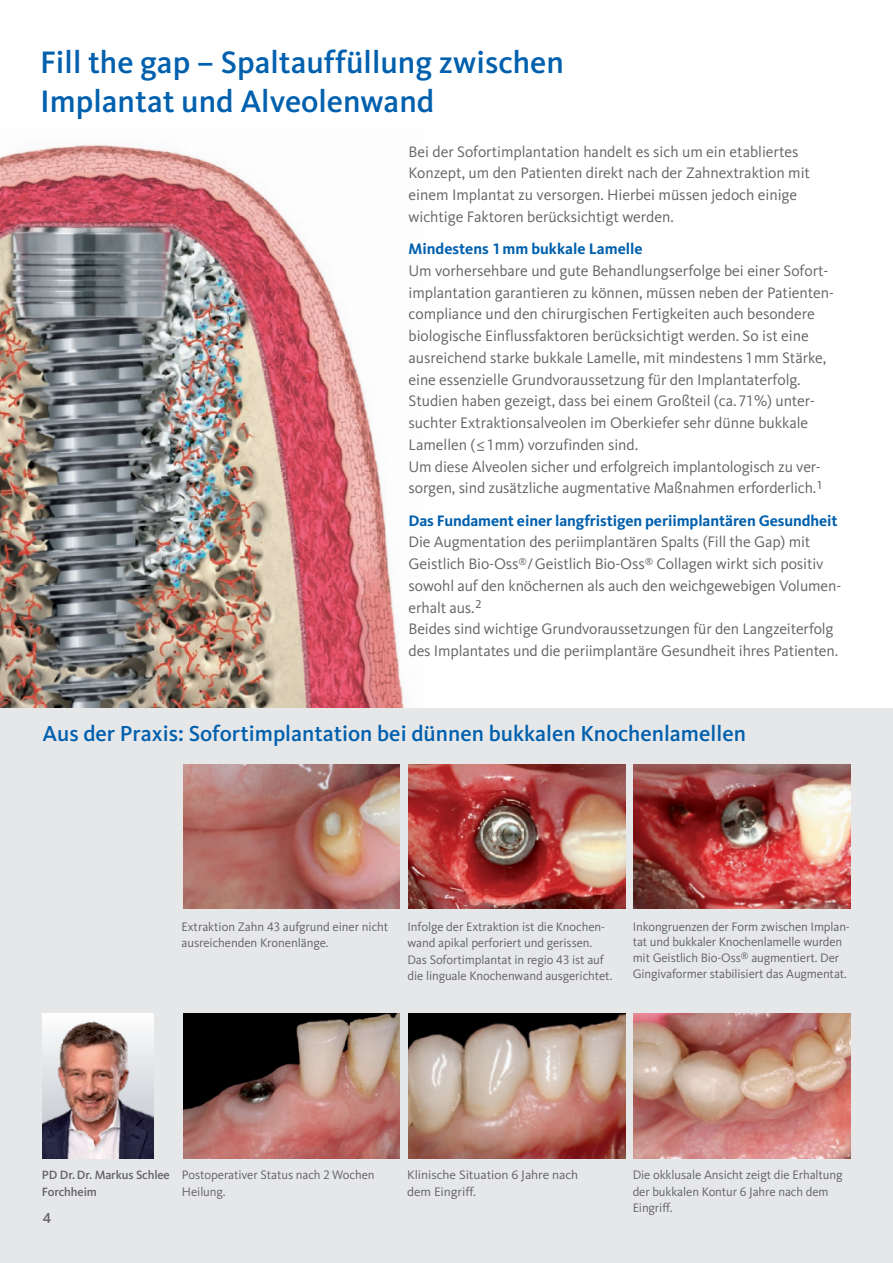
<style>
.page{position:relative;width:893px;height:1263px;background:#fff}
.page>*{position:absolute;margin:0;border:0;box-sizing:border-box;transform-origin:0 0}
.t1{font:500 32.1px/39px "Kievit Pro";color:#0160ae}
.t2{font:500 22.5px "Kievit Pro";color:#0160ae}
.t3{font:15.75px/21.8px "Kievit OT";letter-spacing:-.005em;color:#636366}
.t4{font:700 15.75px "Kievit Pro";letter-spacing:-.005em;color:#0160ae}
.t5{font:500 15px "Kievit OT";color:#636366}
.t6{font:12.75px/16.5px "Kievit Pro";letter-spacing:-.01em;color:#636366}
.t7{font:12.75px/16.5px "Kievit Pro";letter-spacing:-.01em;color:#636366;scale:1.05 1}
.t8{font:500 12.45px/16.5px "Kievit Pro";letter-spacing:-.01em;color:#636366}
.s1{font-family:"Meta Plus Normal"}
</style>
<div class="page">
<img style="left:0;top:144px;width:404px;height:564px">
<div style="left:0;top:708px;width:893px;height:555px;background:#e6e7e9"></div>
<img style="left:183px;top:764px;width:217px;height:145px">
<img style="left:408px;top:764px;width:217px;height:145px">
<img style="left:634px;top:764px;width:216px;height:145px">
<img style="left:183px;top:1014px;width:217px;height:144px">
<img style="left:408px;top:1014px;width:217px;height:144px">
<img style="left:634px;top:1014px;width:216px;height:144px">
<img style="left:43px;top:1013px;width:110px;height:145px">
<h1 class="t1" style="left:40px;top:45px;width:525px">Fill the gap – Spaltauffüllung zwischen<br>Implantat und Alveolenwand</h1>
<p class="t3" style="left:409px;top:142px;width:403px">Bei der Sofortimplantation handelt es sich um ein etabliertes Konzept, um den Patienten direkt nach der Zahnextraktion mit einem Implantat zu versorgen. Hierbei müssen jedoch einige wichtige Faktoren berücksichtigt werden.</p>
<p class="t4" style="left:409px;top:243px;width:236px">Mindestens 1 mm bukkale Lamelle</p>
<p class="t3" style="left:409px;top:261px;width:427px">Um vorhersehbare und gute Behandlungserfolge bei einer Sofort&shy;implantation garantieren zu können, müssen neben der Patienten&shy;compliance und den chirurgischen Fertigkeiten auch besondere biologische Einflussfaktoren berücksichtigt werden. So ist eine ausreichend starke bukkale Lamelle, mit mindestens 1 mm Stärke, eine essenzielle Grundvoraussetzung für den Implantaterfolg.<br>Studien haben gezeigt, dass bei einem Großteil (ca. 71<span class="s1">%</span>) unter&shy;suchter Extraktionsalveolen im Oberkiefer sehr dünne bukkale Lamellen (≤ 1mm) vorzufinden sind.<br>Um diese Alveolen sicher und erfolgreich implantologisch zu ver&shy;sorgen, sind zusätzliche augmentative Maßnahmen erforderlich.<sup>1</sup></p>
<p class="t4" style="left:409px;top:514px;width:431px">Das Fundament einer langfristigen periimplantären Gesundheit</p>
<p class="t3" style="left:409px;top:533px;width:434px">Die Augmentation des periimplantären Spalts (Fill the Gap) mit Geistlich Bio-Oss<sup>®</sup>/Geistlich Bio-Oss<sup>®</sup> Collagen wirkt sich positiv sowohl auf den knöchernen als auch den weichgewebigen Volumen&shy;erhalt aus.<sup>2<br></sup>Beides sind wichtige Grundvoraussetzungen für den Langzeiterfolg des Implantates und die periimplantäre Gesundheit ihres Patienten.</p>
<h2 class="t2" style="left:43px;top:725px;width:705px">Aus der Praxis: Sofortimplantation bei dünnen bukkalen Knochenlamellen</h2>
<p class="t6" style="left:181px;top:919px;width:208px">Extraktion Zahn 43 aufgrund einer nicht ausreichenden Kronenlänge.</p>
<p class="t6" style="left:407px;top:919px;width:207px">Infolge der Extraktion ist die Knochen&shy;wand apikal perforiert und gerissen.<br>Das Sofortimplantat in regio 43 ist auf die linguale Knochenwand ausgerichtet.</p>
<p class="t6" style="left:633px;top:919px;width:219px;line-height:15.8px">Inkongruenzen der Form zwischen Implan&shy;tat und bukkaler Knochen lamelle wurden mit Geistlich Bio -Oss<sup>®</sup> augmentiert. Der Gingivaformer stabilisiert das Augmentat.</p>
<p class="t8" style="left:42px;top:1168px;width:130px">PD Dr. Dr. Markus Schlee<br>Forchheim</p>
<p class="t5" style="left:43px;top:1212px;width:10px">4</p>
<p class="t6" style="left:182px;top:1168px;width:194px">Postoperativer Status nach 2 Wochen<br>Heilung.</p>
<p class="t7" style="left:407px;top:1168px;width:165px">Klinische Situation 6 Jahre nach dem Eingriff.</p>
<p class="t6" style="left:633px;top:1168px;width:211px">Die okklusale Ansicht zeigt die Erhaltung der bukkalen Kontur 6 Jahre nach dem<br>Eingriff.</p>
</div>
